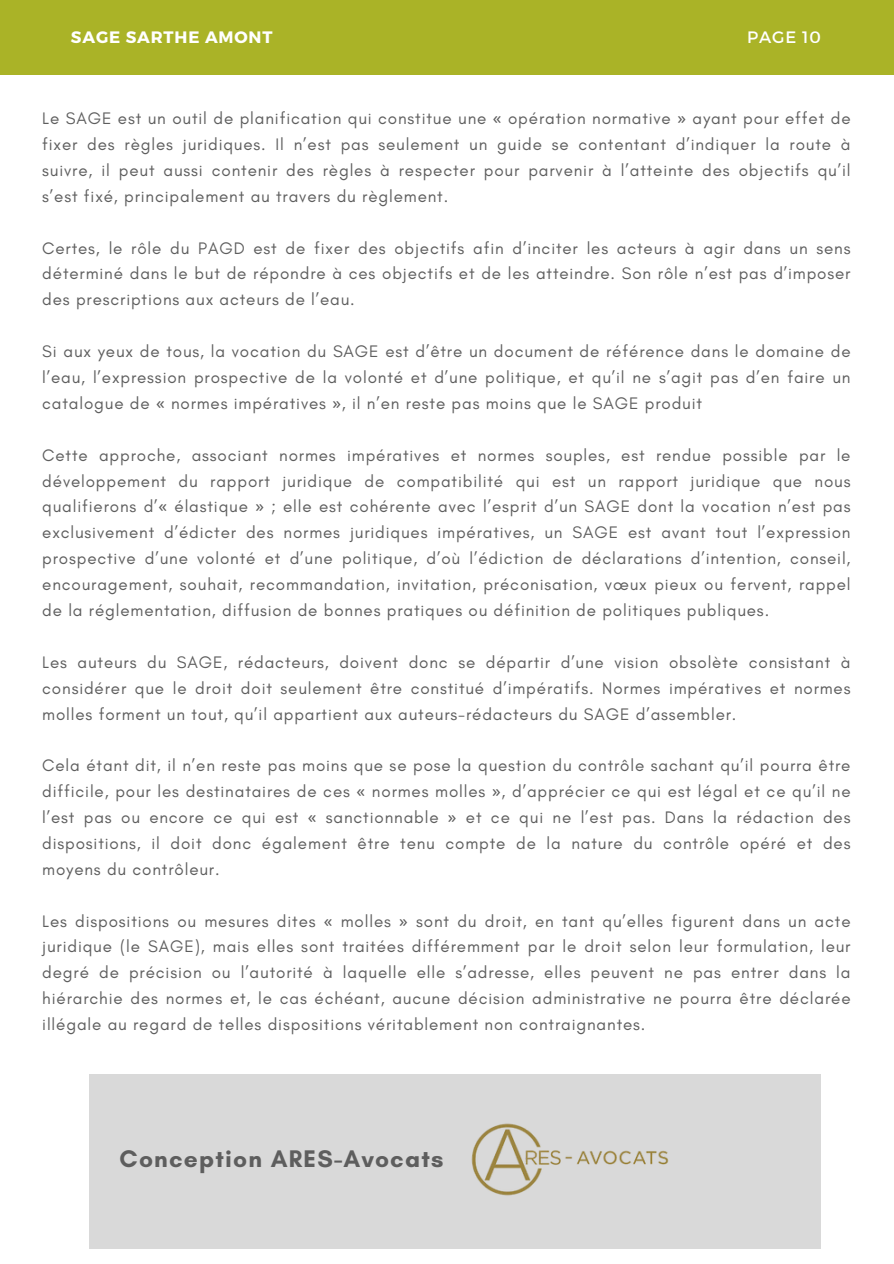
<style>
.page{position:relative;width:894px;height:1264px;background:#fff}
.page>*{position:absolute;margin:0;border:0;box-sizing:border-box;transform-origin:0 0}
.t1{font:700 24.45px "Glacial Indifference";letter-spacing:.05em;color:#5e5e5e}
.t2{font:16.95px/25.8px "Glacial Indifference";letter-spacing:.05em;color:#5e5e5e;text-align:justify}
.t3{font:700 16.5px "Montserrat";letter-spacing:.05em;color:#fff}
.t4{font:16.5px "Montserrat";letter-spacing:.05em;color:#fff}
.s1{font-family:"Noto Sans"}
</style>
<div class="page">
<div style="left:0;top:0;width:893px;height:74px;background:#aab327"></div>
<div style="left:89px;top:1074px;width:731px;height:174px;background:#d9d9d9"></div>
<img style="left:471px;top:1123px;width:198px;height:73px">
<p class="t3" style="left:71px;top:27px;width:203px">SAGE SARTHE AMONT</p>
<p class="t4" style="left:747px;top:27px;width:75px">PAGE 10</p>
<p class="t2" style="left:42px;top:105px;width:809px">Le SAGE est un outil de planification qui constitue une <span class="s1">«</span> opération normative <span class="s1">»</span> ayant pour effet de fixer des règles juridiques. Il n’est pas seulement un guide se contentant d’indiquer la route à suivre, il peut aussi contenir des règles à respecter pour parvenir à l’atteinte des objectifs qu’il s’est fixé, principalement au travers du règlement.</p>
<h2 class="t2" style="left:42px;top:235px;width:809px">Certes, le rôle du PAGD est de fixer des objectifs afin d’inciter les acteurs à agir dans un sens déterminé dans le but de répondre à ces objectifs et de les atteindre. Son rôle n’est pas d’imposer des prescriptions aux acteurs de l’eau.</h2>
<h3 class="t2" style="left:42px;top:338px;width:809px">Si aux yeux de tous, la vocation du SAGE est d’être un document de référence dans le domaine de l’eau, l’expression prospective de la volonté et d’une politique, et qu’il ne s’agit pas d’en faire un catalogue de <span class="s1">«</span> normes impératives <span class="s1">»</span>, il n’en reste pas moins que le SAGE produit</h3>
<p class="t2" style="left:42px;top:442px;width:809px">Cette approche, associant normes impératives et normes souples, est rendue possible par le développement du rapport juridique de compatibilité qui est un rapport juridique que nous qualifierons d’<span class="s1">«</span> élastique <span class="s1">»</span> ; elle est cohérente avec l’esprit d’un SAGE dont la vocation n’est pas exclusivement d’édicter des normes juridiques impératives, un SAGE est avant tout l’expression prospective d’une volonté et d’une politique, d’où l’édiction de déclarations d’intention, conseil, encouragement, souhait, recommandation, invitation, préconisation, vœux pieux ou fervent, rappel de la réglementation, diffusion de bonnes pratiques ou définition de politiques publiques.</p>
<p class="t2" style="left:42px;top:649px;width:809px">Les auteurs du SAGE, rédacteurs, doivent donc se départir d’une vision obsolète consistant à considérer que le droit doit seulement être constitué d’impératifs. Normes impératives et normes molles forment un tout, qu’il appartient aux auteurs-rédacteurs du SAGE d’assembler.</p>
<p class="t2" style="left:42px;top:752px;width:809px">Cela étant dit, il n’en reste pas moins que se pose la question du contrôle sachant qu’il pourra être difficile, pour les destinataires de ces <span class="s1">«</span> normes molles <span class="s1">»</span>, d’apprécier ce qui est légal et ce qu’il ne l’est pas ou encore ce qui est <span class="s1">«</span> sanctionnable <span class="s1">»</span> et ce qui ne l’est pas. Dans la rédaction des dispositions, il doit donc également être tenu compte de la nature du contrôle opéré et des moyens du contrôleur.</p>
<p class="t2" style="left:42px;top:907px;width:809px">Les dispositions ou mesures dites <span class="s1">«</span> molles <span class="s1">»</span> sont du droit, en tant qu’elles figurent dans un acte juridique (le SAGE), mais elles sont traitées différemment par le droit selon leur formulation, leur degré de précision ou l’autorité à laquelle elle s’adresse, elles peuvent ne pas entrer dans la hiérarchie des normes et, le cas échéant, aucune décision administrative ne pourra être déclarée illégale au regard de telles dispositions véritablement non contraignantes.</p>
<p class="t1" style="left:119px;top:1143px;width:325px">Conception ARES-Avocats</p>
</div>
